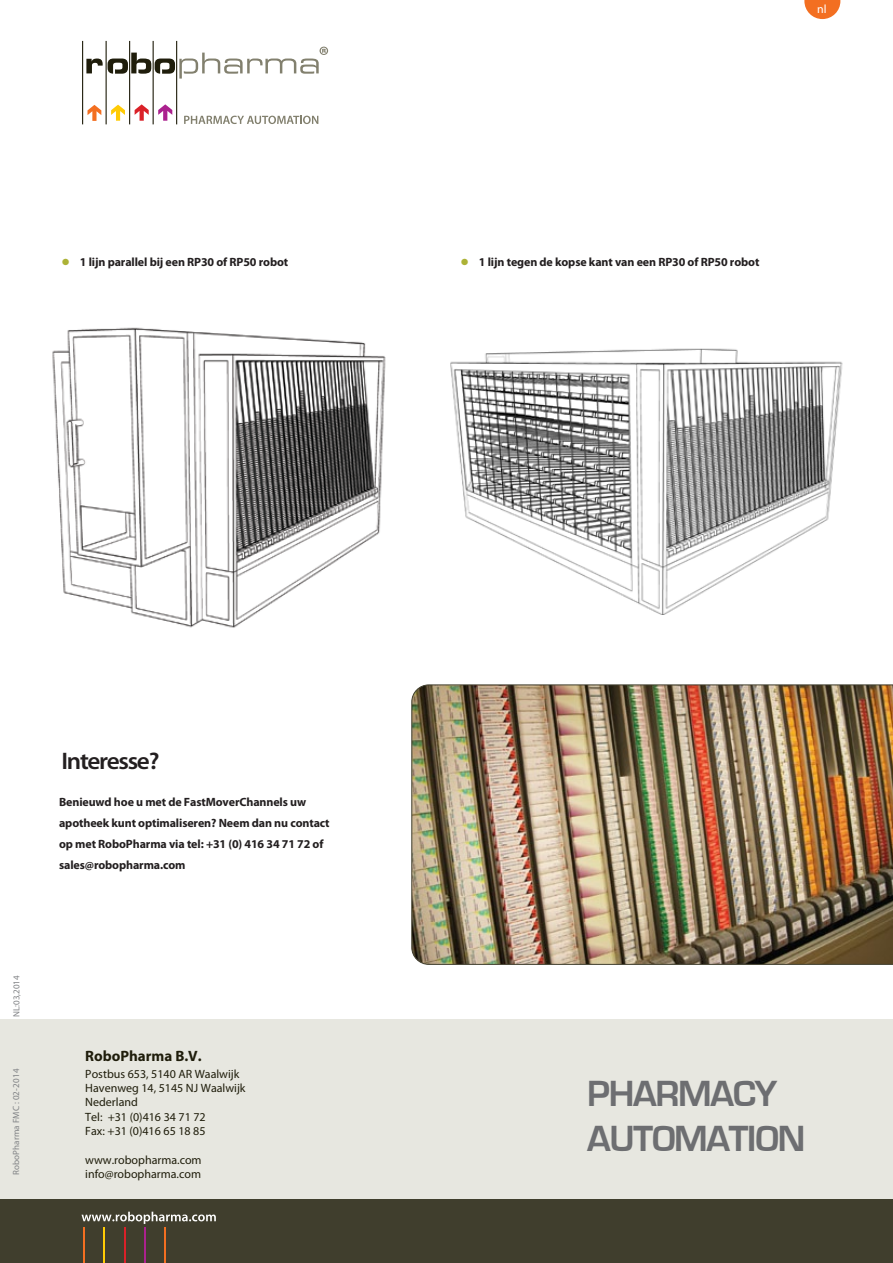
<style>
.page{position:relative;width:893px;height:1263px;background:#fff}
.page>*{position:absolute;margin:0;border:0;box-sizing:border-box;transform-origin:0 0}
.t1{font:700 37.5px/45px "Eurostile";letter-spacing:-.035em;color:#6d6e71}
.t2{font:600 24px "Myriad Pro";letter-spacing:-.05em;color:#231f20;scale:1.05 1}
.t3{font:700 15px "Myriad Pro";color:#1f1d0b}
.t4{font:700 12px/21px "Myriad Pro";letter-spacing:-.01em;color:#231f20}
.t5{font:12px/14.4px "Myriad Pro";color:#1f1d0b}
.t6{font:12px "Myriad Pro";color:#fff}
.t7{font:9px "Myriad Pro";letter-spacing:.015em;color:#808285}
.s1{font-weight:600;font-size:27px;color:#acb236}
</style>
<div class="page">
<img style="left:450px;top:348px;width:393px;height:266px">
<svg style="left:804px;top:0;width:36px;height:19px"></svg>
<div style="left:0;top:1019px;width:893px;height:180px;background:#e7e7e0"></div>
<div style="left:0;top:1199px;width:893px;height:64px;background:#403e2d"></div>
<hr style="left:83px;top:1228px;width:2px;height:35px;background:#f36f21">
<hr style="left:103px;top:1228px;width:2px;height:35px;background:#ffcb05">
<hr style="left:124px;top:1228px;width:2px;height:35px;background:#da2128">
<hr style="left:144px;top:1228px;width:2px;height:35px;background:#ab218e">
<hr style="left:164px;top:1228px;width:2px;height:35px;background:#f36f21">
<svg style="left:82px;top:1212px;width:134px;height:12px"></svg>
<hr style="left:106px;top:41px;width:1px;height:83px;background:#1f1d0b">
<hr style="left:82px;top:41px;width:1px;height:83px;background:#1f1d0b">
<hr style="left:153px;top:41px;width:1px;height:83px;background:#1f1d0b">
<hr style="left:176px;top:41px;width:1px;height:83px;background:#1f1d0b">
<svg style="left:87px;top:105px;width:14px;height:16px"></svg>
<hr style="left:129px;top:41px;width:1px;height:83px;background:#1f1d0b">
<svg style="left:135px;top:104px;width:14px;height:17px"></svg>
<svg style="left:111px;top:105px;width:14px;height:16px"></svg>
<svg style="left:158px;top:104px;width:14px;height:17px"></svg>
<svg style="left:184px;top:116px;width:134px;height:8px"></svg>
<svg style="left:86px;top:47px;width:242px;height:32px"></svg>
<img style="left:411px;top:684px;width:482px;height:281px">
<img style="left:52px;top:327px;width:334px;height:301px">
<p class="t6" style="left:817px;top:1px;width:11px">nl</p>
<p class="t4" style="left:61px;top:251px;width:228px"><span class="s1">•</span> 1 lijn parallel bij een RP30 of RP50 robot</p>
<p class="t4" style="left:460px;top:251px;width:300px"><span class="s1">•</span> 1 lijn tegen de kopse kant van een RP30 of RP50 robot</p>
<h2 class="t2" style="left:61px;top:746px;width:95px">Interesse?</h2>
<p class="t4" style="left:59px;top:791px;width:272px">Benieuwd hoe u met de FastMoverChannels uw apotheek kunt optimaliseren? Neem dan nu contact op met RoboPharma via tel: +31 (0) 416 34 71 72 of sales@robopharma.com</p>
<p class="t7" style="left:11px;top:1017px;width:43px;rotate:-90deg">NL:03,2014</p>
<p class="t7" style="left:11px;top:1175px;width:108px;rotate:-90deg">RoboPharma FMC : 02-2014</p>
<p class="t3" style="left:85px;top:1046px;width:118px">RoboPharma B.V.</p>
<p class="t5" style="left:85px;top:1066px;width:162px">Postbus 653, 5140 AR Waalwijk<br>Havenweg 14, 5145 NJ Waalwijk<br>Nederland<br>Tel: +31 (0)416 34 71 72<br>Fax: +31 (0)416 65 18 85</p>
<p class="t5" style="left:85px;top:1152px;width:118px">www.robopharma.com info@robopharma.com</p>
<h1 class="t1" style="left:587px;top:1073px;width:220px">PHARMACY<br>AUTOMATION</h1>
</div>
